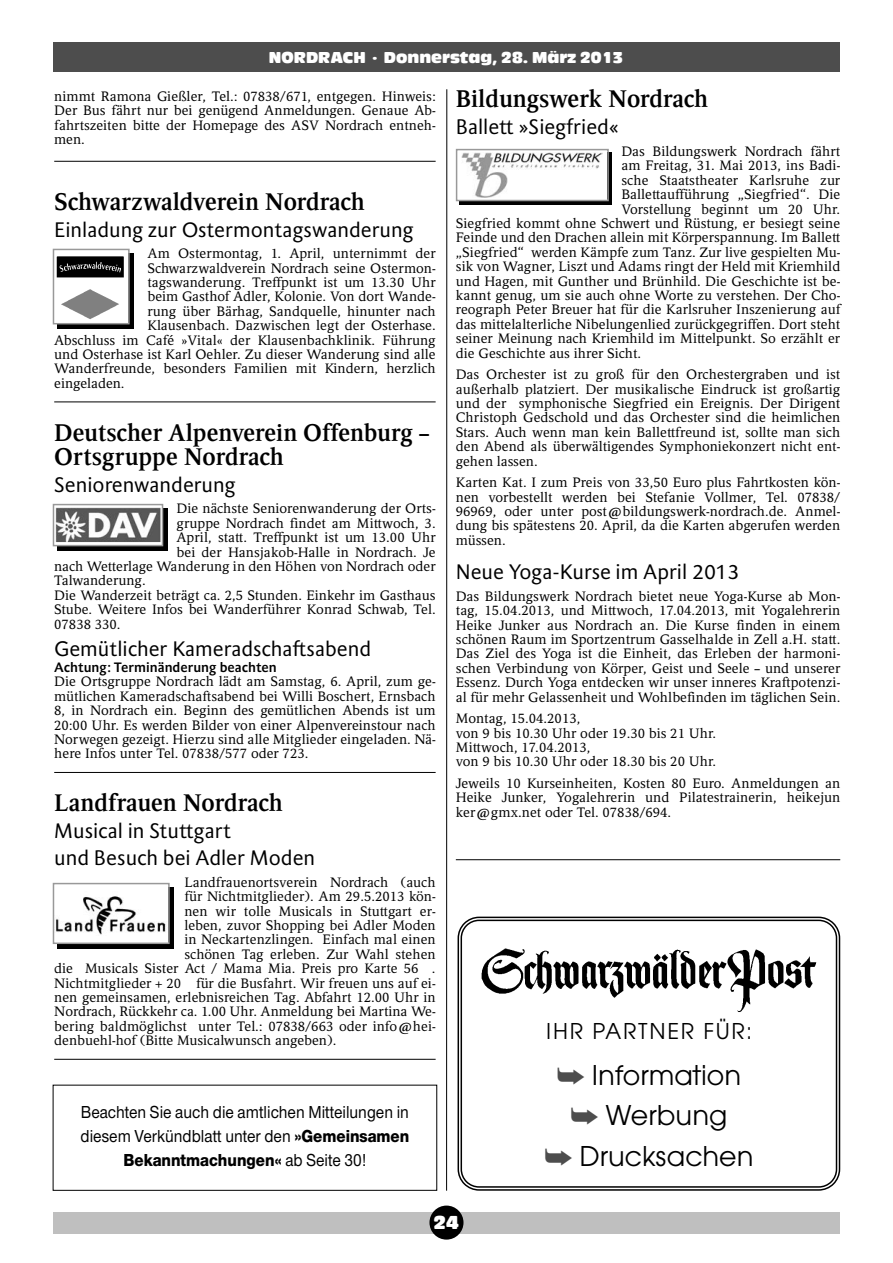
<style>
.page{position:relative;width:893px;height:1263px;background:#fff}
.page>*{position:absolute;margin:0;border:0;box-sizing:border-box;transform-origin:0 0}
.t1{font:30px/40.5px "Avant Garde Gothic Itc T";color:#000;text-align:center}
.t2{font:700 24px/24px "Schwabo Serif Hl";letter-spacing:-.01em;color:#000}
.t3{font:24px "Avant Garde Gothic Itc T";letter-spacing:.075em;color:#000}
.t4{font:21px/27px "Schwabo Sans";color:#000}
.t5{font:19.5px "Antique Olive T Compact Ro 1";color:#fff}
.t6{font:500 18px/24px "Nimbus Sans Novus T";color:#000;text-align:center;scale:.9 1}
.t7{font:16.5px "Antique Olive T Compact Ro 1";color:#fff}
.t8{font:13.65px/14.4px "Schwabo Serif";color:#000;text-align:justify}
.t9{font:700 13.65px "Schwabo Sans";color:#000}
.s1{color:#4d4d4d}
.s2{font-weight:800}
</style>
<div class="page">
<div style="left:53px;top:1212px;width:786px;height:21px;background:#bfbfbf"></div>
<div style="left:429px;top:1205px;width:34px;height:34px;background:#000;border-radius:50%"></div>
<div style="left:53px;top:43px;width:786px;height:29px;background:#4d4d4d"></div>
<hr style="left:54px;top:161px;width:382px;height:1px;background:#000">
<hr style="left:54px;top:401px;width:382px;height:1px;background:#000">
<hr style="left:54px;top:772px;width:382px;height:1px;background:#000">
<hr style="left:54px;top:1059px;width:382px;height:1px;background:#000">
<hr style="left:456px;top:859px;width:384px;height:1px;background:#000">
<hr style="left:446px;top:89px;width:1px;height:1102px;background:#000">
<div style="left:459px;top:152px;width:153px;height:53px;background:linear-gradient(to right,#000,#000)"></div>
<div style="left:457px;top:150px;width:150px;height:50px;background:#fff"></div>
<img style="left:462px;top:153px;width:141px;height:44px">
<div style="left:456px;top:149px;width:153px;height:52px;border:2px solid #999"></div>
<div style="left:57px;top:887px;width:117px;height:61px;background:#000"></div>
<div style="left:54px;top:884px;width:114px;height:58px;background:#fff"></div>
<img style="left:56px;top:896px;width:110px;height:39px">
<div style="left:53px;top:883px;width:117px;height:61px;border:2px solid #999"></div>
<svg style="left:57px;top:508px;width:111px;height:43px"></svg>
<div style="left:54px;top:505px;width:108px;height:40px;background:#f5f5f5"></div>
<img style="left:56px;top:507px;width:104px;height:35px">
<div style="left:53px;top:504px;width:110px;height:42px;border:2px solid #999"></div>
<div style="left:57px;top:253px;width:77px;height:76px;background:#000"></div>
<div style="left:54px;top:250px;width:74px;height:73px;background:#fff"></div>
<div style="left:53px;top:249px;width:77px;height:75px;border:2px solid #999"></div>
<img style="left:53px;top:252px;width:71px;height:67px">
<div style="left:53px;top:1085px;width:384px;height:106px;border:1px solid #000"></div>
<svg style="left:457px;top:916px;width:384px;height:275px"></svg>
<svg style="left:460px;top:919px;width:378px;height:269px"></svg>
<img style="left:479px;top:946px;width:340px;height:69px">
<p class="t7" style="left:269px;top:48px;width:356px">NORDRACH · Donnerstag, 28. März 2013</p>
<p class="t8" style="left:54px;top:89px;width:383px">nimmt Ramona Gießler, Tel.: 07838/671, entgegen. Hinweis:<br>Der Bus fährt nur bei genügend Anmeldungen. Genaue Ab&shy;fahrtszeiten bitte der Homepage des ASV Nordrach entneh&shy;men.</p>
<h2 class="t2" style="left:456px;top:87px;width:254px">Bildungswerk Nordrach</h2>
<h3 class="t4" style="left:456px;top:114px;width:165px">Ballett »Siegfried«</h3>
<p class="t8" style="left:621px;top:144px;width:220px">Das Bildungswerk Nordrach fährt</p>
<p class="t8" style="left:621px;top:158px;width:220px">am Freitag, 31. Mai 2013, ins Badi-</p>
<p class="t8" style="left:621px;top:173px;width:220px">sche Staatstheater Karlsruhe zur</p>
<p class="t8" style="left:621px;top:187px;width:220px">Ballettaufführung „Siegfried“. Die</p>
<p class="t8" style="left:621px;top:202px;width:220px">Vorstellung beginnt um 20 Uhr.</p>
<p class="t8" style="left:456px;top:216px;width:386px">Siegfried kommt ohne Schwert und Rüstung, er besiegt seine</p>
<p class="t8" style="left:456px;top:230px;width:386px">Feinde und den Drachen allein mit Körperspannung. Im Ballett</p>
<p class="t8" style="left:456px;top:245px;width:386px">„Siegfried“ werden Kämpfe zum Tanz. Zur live gespielten Mu-</p>
<p class="t8" style="left:456px;top:259px;width:386px">sik von Wagner, Liszt und Adams ringt der Held mit Kriemhild</p>
<p class="t8" style="left:456px;top:274px;width:386px">und Hagen, mit Gunther und Brünhild. Die Geschichte ist be-</p>
<p class="t8" style="left:456px;top:288px;width:386px">kannt genug, um sie auch ohne Worte zu verstehen. Der Cho-</p>
<p class="t8" style="left:456px;top:302px;width:386px">reograph Peter Breuer hat für die Karlsruher Inszenierung auf</p>
<p class="t8" style="left:456px;top:317px;width:386px">das mittelalterliche Nibelungenlied zurückgegriffen. Dort steht</p>
<p class="t8" style="left:456px;top:331px;width:386px">seiner Meinung nach Kriemhild im Mittelpunkt. So erzählt er</p>
<p class="t8" style="left:456px;top:346px;width:187px">die Geschichte aus ihrer Sicht.</p>
<p class="t8" style="left:456px;top:367px;width:386px">Das Orchester ist zu groß für den Orchestergraben und ist außerhalb platziert. Der musikalische Eindruck ist großartig und der symphonische Siegfried ein Ereignis. Der Dirigent Christoph Gedschold und das Orchester sind die heimlichen Stars. Auch wenn man kein Ballettfreund ist, sollte man sich den Abend als überwältigendes Symphoniekonzert nicht ent&shy;gehen lassen.</p>
<p class="t8" style="left:456px;top:475px;width:386px">Karten Kat. I zum Preis von 33,50 Euro plus Fahrtkosten kön&shy;nen vorbestellt werden bei Stefanie Vollmer, Tel. 07838/ 96969, oder unter post@bildungswerk-nordrach.de. Anmel&shy;dung bis spätestens 20. April, da die Karten abgerufen werden müssen.</p>
<h3 class="t4" style="left:456px;top:559px;width:285px">Neue Yoga-Kurse im April 2013</h3>
<p class="t8" style="left:456px;top:589px;width:386px">Das Bildungswerk Nordrach bietet neue Yoga-Kurse ab Mon&shy;tag, 15.04.2013, und Mittwoch, 17.04.2013, mit Yogalehrerin Heike Junker aus Nordrach an. Die Kurse finden in einem schönen Raum im Sportzentrum Gasselhalde in Zell a.H. statt.<br>Das Ziel des Yoga ist die Einheit, das Erleben der harmoni&shy;schen Verbindung von Körper, Geist und Seele – und unserer Essenz. Durch Yoga entdecken wir unser inneres Kraftpotenzi&shy;al für mehr Gelassenheit und Wohlbefinden im täglichen Sein.</p>
<p class="t8" style="left:456px;top:711px;width:262px;text-align:left">Montag, 15.04.2013,<br>von 9 bis 10.30 Uhr oder 19.30 bis 21 Uhr.<br>Mittwoch, 17.04.2013,<br>von 9 bis 10.30 Uhr oder 18.30 bis 20 Uhr.</p>
<p class="t8" style="left:456px;top:776px;width:386px">Jeweils 10 Kurseinheiten, Kosten 80 Euro. Anmeldungen an Heike Junker, Yogalehrerin und Pilatestrainerin, heikejun ker@gmx.net oder Tel. 07838/694.</p>
<h2 class="t2" style="left:54px;top:190px;width:312px">Schwarzwaldverein Nordrach</h2>
<h3 class="t4" style="left:54px;top:216px;width:361px">Einladung zur Ostermontagswanderung</h3>
<p class="t8" style="left:147px;top:246px;width:290px">Am Ostermontag, 1. April, unternimmt der</p>
<p class="t8" style="left:147px;top:261px;width:290px">Schwarzwaldverein Nordrach seine Ostermon-</p>
<p class="t8" style="left:147px;top:275px;width:290px">tagswanderung. Treffpunkt ist um 13.30 Uhr</p>
<p class="t8" style="left:147px;top:290px;width:290px">beim Gasthof Adler, Kolonie. Von dort Wande-</p>
<p class="t8" style="left:147px;top:304px;width:290px">rung über Bärhag, Sandquelle, hinunter nach</p>
<p class="t8" style="left:147px;top:318px;width:290px">Klausenbach. Dazwischen legt der Osterhase.</p>
<p class="t8" style="left:54px;top:333px;width:383px">Abschluss im Café »Vital« der Klausenbachklinik. Führung</p>
<p class="t8" style="left:54px;top:347px;width:383px">und Osterhase ist Karl Oehler. Zu dieser Wanderung sind alle</p>
<p class="t8" style="left:54px;top:362px;width:383px">Wanderfreunde, besonders Familien mit Kindern, herzlich</p>
<p class="t8" style="left:54px;top:376px;width:72px">eingeladen.</p>
<h2 class="t2" style="left:54px;top:421px;width:377px">Deutscher Alpenverein Offenburg –<br>Ortsgruppe Nordrach</h2>
<h3 class="t4" style="left:54px;top:471px;width:183px">Seniorenwanderung</h3>
<p class="t8" style="left:177px;top:501px;width:261px">Die nächste Seniorenwanderung der Orts-</p>
<p class="t8" style="left:177px;top:516px;width:261px">gruppe Nordrach findet am Mittwoch, 3.</p>
<p class="t8" style="left:177px;top:530px;width:261px">April, statt. Treffpunkt ist um 13.00 Uhr</p>
<p class="t8" style="left:177px;top:545px;width:261px">bei der Hansjakob-Halle in Nordrach. Je</p>
<p class="t8" style="left:54px;top:559px;width:383px">nach Wetterlage Wanderung in den Höhen von Nordrach oder</p>
<p class="t8" style="left:54px;top:573px;width:93px">Talwanderung.</p>
<p class="t8" style="left:54px;top:588px;width:383px">Die Wanderzeit beträgt ca. 2,5 Stunden. Einkehr im Gasthaus</p>
<p class="t8" style="left:54px;top:602px;width:383px">Stube. Weitere Infos bei Wanderführer Konrad Schwab, Tel.</p>
<p class="t8" style="left:54px;top:617px;width:68px">07838 330.</p>
<h3 class="t4" style="left:54px;top:635px;width:318px">Gemütlicher Kameradschaftsabend</h3>
<p class="t9" style="left:54px;top:659px;width:224px">Achtung: Terminänderung beachten</p>
<p class="t8" style="left:54px;top:675px;width:383px">Die Ortsgruppe Nordrach lädt am Samstag, 6. April, zum ge&shy;mütlichen Kameradschaftsabend bei Willi Boschert, Ernsbach 8, in Nordrach ein. Beginn des gemütlichen Abends ist um 20:00 Uhr. Es werden Bilder von einer Alpenvereinstour nach Norwegen gezeigt. Hierzu sind alle Mitglieder eingeladen. Nä&shy;here Infos unter Tel. 07838/577 oder 723.</p>
<h2 class="t2" style="left:54px;top:791px;width:230px">Landfrauen Nordrach</h2>
<h3 class="t4" style="left:54px;top:818px;width:262px">Musical in Stuttgart<br>und Besuch bei Adler Moden</h3>
<p class="t8" style="left:184px;top:875px;width:253px">Landfrauenortsverein Nordrach (auch</p>
<p class="t8" style="left:184px;top:889px;width:253px">für Nichtmitglieder). Am 29.5.2013 kön-</p>
<p class="t8" style="left:184px;top:904px;width:253px">nen wir tolle Musicals in Stuttgart er -</p>
<p class="t8" style="left:184px;top:918px;width:253px">leben, zuvor Shopping bei Adler Moden</p>
<p class="t8" style="left:184px;top:933px;width:253px">in Neckartenzlingen. Einfach mal einen</p>
<p class="t8" style="left:184px;top:947px;width:253px">schönen Tag erleben. Zur Wahl stehen</p>
<p class="t8" style="left:54px;top:961px;width:383px">die Musicals Sister Act / Mama Mia. Preis pro Karte 56 .</p>
<p class="t8" style="left:54px;top:976px;width:383px">Nichtmitglieder + 20 für die Busfahrt. Wir freuen uns auf ei-</p>
<p class="t8" style="left:54px;top:990px;width:383px">nen gemeinsamen, erlebnisreichen Tag. Abfahrt 12.00 Uhr in</p>
<p class="t8" style="left:54px;top:1005px;width:383px">Nordrach, Rückkehr ca. 1.00 Uhr. Anmeldung bei Martina We-</p>
<p class="t8" style="left:54px;top:1019px;width:383px">bering baldmöglichst unter Tel.: 07838/663 oder info@hei-</p>
<p class="t8" style="left:54px;top:1033px;width:284px">denbuehl-hof (Bitte Musicalwunsch angeben).</p>
<h2 class="t3" style="left:546px;top:1017px;width:207px">IHR PARTNER FÜR:</h2>
<h1 class="t1" style="left:544px;top:1054px;width:211px"><span class="s1">➥</span> Information <span class="s1">➥</span> Werbung<br><span class="s1">➥</span> Drucksachen</h1>
<h3 class="t6" style="left:81px;top:1099px;width:367px">Beachten Sie auch die amtlichen Mitteilungen in diesem Verkündblatt unter den <span class="s2">»Gemeinsamen<br>Bekannt machungen«</span> ab Seite 30!</h3>
<h3 class="t5" style="left:433px;top:1211px;width:27px">24</h3>
</div>
